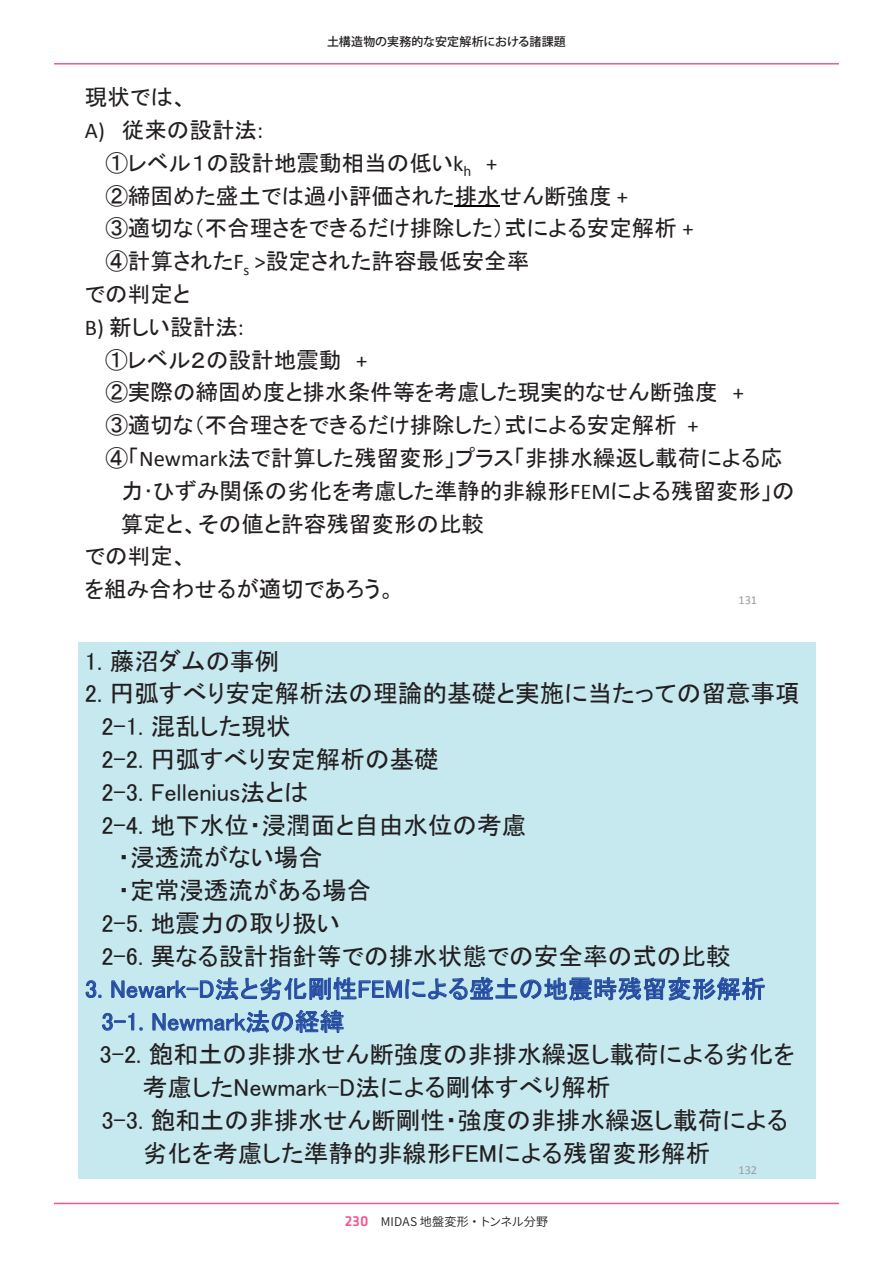
<style>
.page{position:relative;width:893px;height:1263px;background:#fff}
.page>*{position:absolute;margin:0;border:0;box-sizing:border-box;transform-origin:0 0}
.t1{font:24.6px "MS P Gothic";color:#231f20}
.t2{font:24.6px/32.8px "MS P Gothic";letter-spacing:.005em;color:#254ca1}
.t3{font:22.5px "MS P Gothic";color:#231f20}
.t4{font:12.3px "Calibri";color:#9b9ca0}
.t5{font:500 12px "Koz Go Pro";letter-spacing:-.005em;color:#231f20}
.t6{font:12px "Source Han Sans JP";letter-spacing:.01em;color:#231f20}
.s1{font-family:"Calibri"}
.s2{font-family:"Klavika";font-weight:500;font-size:15px;color:#f05893}
</style>
<div class="page">
<hr style="left:54px;top:63px;width:785px;height:2px;background:#f05893">
<hr style="left:54px;top:1203px;width:785px;height:1px;background:#f05893">
<hr style="left:455px;top:206px;width:45px;height:1px;background:#030303">
<div style="left:78px;top:642px;width:737px;height:537px;background:#c6e8ef"></div>
<svg style="left:86px;top:977px;width:679px;height:56px"></svg>
<p class="t5" style="left:327px;top:34px;width:240px">土構造物の実務的な安定解析における諸課題</p>
<p class="t3" style="left:85px;top:86px;width:104px">現状では、</p>
<p class="t3" style="left:85px;top:119px;width:180px"><span class="s1">A)</span> 従来の設計法<span class="s1">:</span></p>
<p class="t3" style="left:105px;top:152px;width:394px">①レベル１の設計地震動相当の低い<span class="s1">k</span><sub>h</sub> <span class="s1">+</span></p>
<p class="t3" style="left:105px;top:184px;width:524px">②締固めた盛土では過小評価された排水せん断強度 <span class="s1">+</span></p>
<p class="t3" style="left:105px;top:217px;width:590px">③適切な（不合理さをできるだけ排除した）式による安定解析 <span class="s1">+</span></p>
<p class="t3" style="left:105px;top:250px;width:425px">④計算された<span class="s1">F</span><sub>s</sub> <span class="s1">&gt;</span>設定された許容最低安全率</p>
<p class="t3" style="left:85px;top:283px;width:107px">での判定と</p>
<p class="t3" style="left:85px;top:315px;width:160px"><span class="s1">B)</span> 新しい設計法<span class="s1">:</span></p>
<p class="t3" style="left:105px;top:348px;width:264px">①レベル２の設計地震動 <span class="s1">+</span></p>
<p class="t3" style="left:105px;top:381px;width:640px">②実際の締固め度と排水条件等を考慮した現実的なせん断強度 <span class="s1">+</span></p>
<p class="t3" style="left:105px;top:414px;width:595px">③適切な（不合理さをできるだけ排除した）式による安定解析 <span class="s1">+</span></p>
<p class="t3" style="left:105px;top:447px;width:679px">④「<span class="s1">Newmark</span>法で計算した残留変形」プラス「非排水繰返し載荷による応</p>
<p class="t3" style="left:121px;top:479px;width:675px">力･ひずみ関係の劣化を考慮した準静的非線形<span class="s1">FEM</span>による残留変形」の</p>
<p class="t3" style="left:121px;top:512px;width:365px">算定と、その値と許容残留変形の比較</p>
<p class="t3" style="left:85px;top:545px;width:104px">での判定、</p>
<p class="t3" style="left:85px;top:578px;width:312px">を組み合わせるが適切であろう。</p>
<p class="t4" style="left:738px;top:591px;width:20px">131</p>
<p class="t1" style="left:85px;top:648px;width:196px">1. 藤沼ダムの事例</p>
<p class="t1" style="left:85px;top:681px;width:716px">2. 円弧すべり安定解析法の理論的基礎と実施に当たっての留意事項</p>
<p class="t1" style="left:101px;top:714px;width:191px">2-1. 混乱した現状</p>
<p class="t1" style="left:101px;top:747px;width:339px">2-2. 円弧すべり安定解析の基礎</p>
<p class="t1" style="left:101px;top:780px;width:209px">2-3. Fellenius法とは</p>
<p class="t1" style="left:101px;top:812px;width:427px">2-4. 地下水位・浸潤面と自由水位の考慮</p>
<p class="t1" style="left:118px;top:845px;width:207px">・浸透流がない場合</p>
<p class="t1" style="left:118px;top:878px;width:255px">・定常浸透流がある場合</p>
<p class="t1" style="left:101px;top:911px;width:240px">2-5. 地震力の取り扱い</p>
<p class="t1" style="left:101px;top:943px;width:631px">2-6. 異なる設計指針等での排水状態での安全率の式の比較</p>
<p class="t2" style="left:101px;top:972px;width:666px;text-indent:-16px">3. Newark-D法と劣化剛性FEMによる盛土の地震時残留変形解析<br>3-1. Newmark法の経緯</p>
<p class="t1" style="left:99px;top:1042px;width:697px">3-2. 飽和土の非排水せん断強度の非排水繰返し載荷による劣化を</p>
<p class="t1" style="left:143px;top:1075px;width:470px">考慮したNewmark-D法による剛体すべり解析</p>
<p class="t1" style="left:101px;top:1107px;width:688px">3-3. 飽和土の非排水せん断剛性・強度の非排水繰返し載荷による</p>
<p class="t1" style="left:143px;top:1140px;width:569px">劣化を考慮した準静的非線形FEMによる残留変形解析</p>
<p class="t4" style="left:738px;top:1161px;width:20px">132</p>
<p class="t6" style="left:345px;top:1214px;width:205px"><span class="s2">230</span> MIDAS 地盤変形・トンネル分野</p>
</div>
